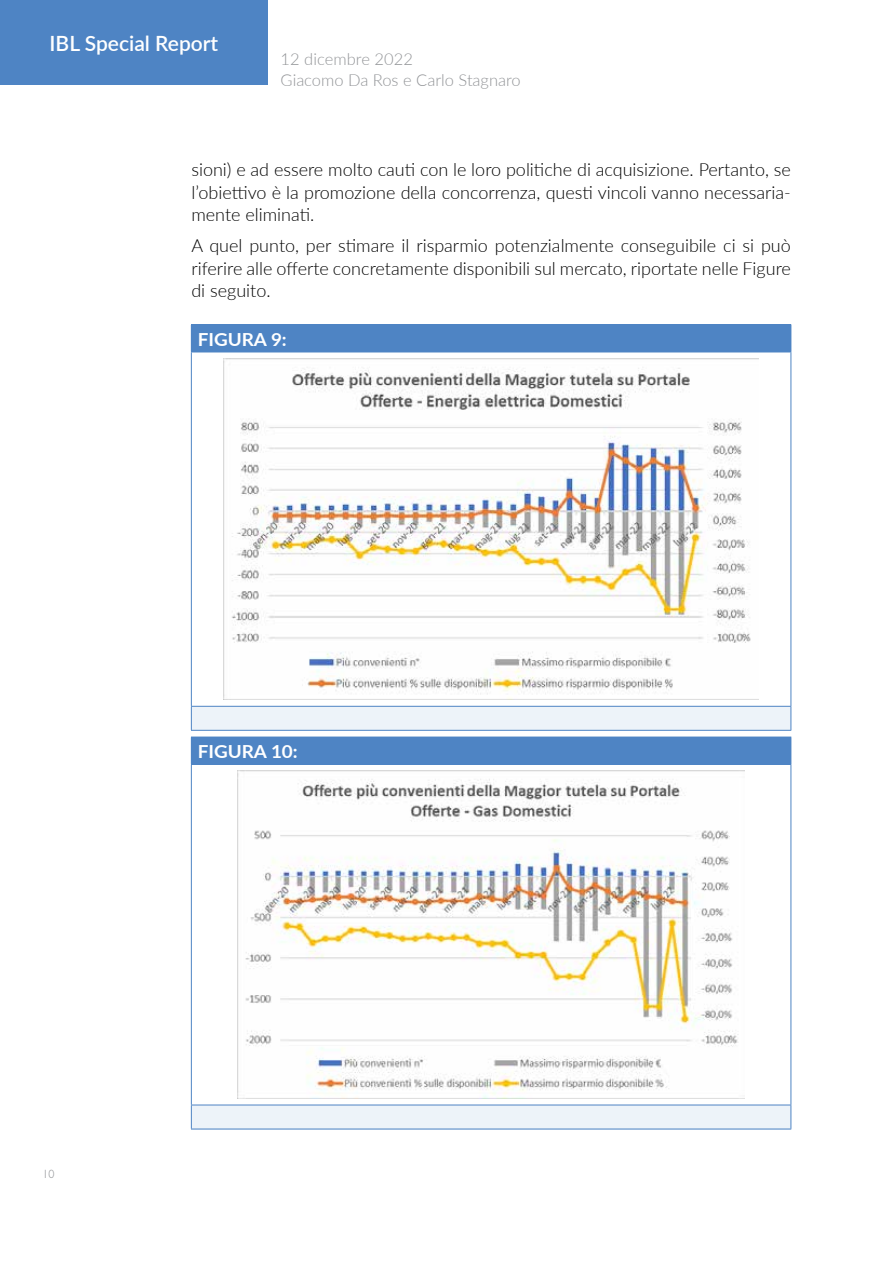
<style>
.page{position:relative;width:893px;height:1263px;background:#fff}
.page>*{position:absolute;margin:0;border:0;box-sizing:border-box;transform-origin:0 0}
.t1{font:600 21px "Lato";color:#fff}
.t2{font:300 18px/22.5px "Lato";color:#000;text-align:justify}
.t3{font:700 18px "Lato";color:#fff;scale:1.05 1}
.t4{font:300 16.5px/20.4px "Lato";color:#939598}
.t5{font:300 12px "Gill Sans MT Pro";color:#939598}
</style>
<div class="page">
<div style="left:0;top:0;width:268px;height:85px;background:#4e84c4"></div>
<div style="left:191px;top:325px;width:600px;height:27px;background:#4e84c4"></div>
<div style="left:191px;top:706px;width:600px;height:24px;background:#edf3f9"></div>
<hr style="left:191px;top:352px;width:600px;height:1px;background:#4e84c4">
<hr style="left:191px;top:706px;width:600px;height:1px;background:#4e84c4">
<hr style="left:191px;top:324px;width:600px;height:1px;background:#4e84c4">
<hr style="left:191px;top:352px;width:1px;height:354px;background:#4e84c4">
<hr style="left:790px;top:352px;width:1px;height:354px;background:#4e84c4">
<svg style="left:191px;top:707px;width:1px;height:23px"></svg>
<svg style="left:790px;top:707px;width:1px;height:23px"></svg>
<hr style="left:191px;top:730px;width:600px;height:1px;background:#4e84c4">
<img style="left:224px;top:358px;width:535px;height:342px">
<div style="left:191px;top:737px;width:600px;height:27px;background:#4e84c4"></div>
<div style="left:191px;top:1105px;width:600px;height:24px;background:#edf3f9"></div>
<hr style="left:191px;top:764px;width:600px;height:1px;background:#4e84c4">
<hr style="left:191px;top:1104px;width:600px;height:1px;background:#4e84c4">
<hr style="left:191px;top:765px;width:1px;height:339px;background:#4e84c4">
<hr style="left:790px;top:765px;width:1px;height:339px;background:#4e84c4">
<svg style="left:191px;top:1105px;width:1px;height:24px"></svg>
<svg style="left:790px;top:1105px;width:1px;height:24px"></svg>
<hr style="left:191px;top:1129px;width:600px;height:1px;background:#4e84c4">
<img style="left:238px;top:771px;width:506px;height:327px">
<p class="t1" style="left:50px;top:28px;width:170px">IBL Special Report</p>
<p class="t4" style="left:281px;top:49px;width:242px">12 dicembre 2022<br>Giacomo Da Ros e Carlo Stagnaro</p>
<p class="t2" style="left:191px;top:158px;width:601px">sioni) e ad essere molto cauti con le loro politiche di acquisizione. Pertanto, se l’obiettivo è la promozione della concorrenza, questi vincoli vanno necessaria&shy;mente eliminati.</p>
<p class="t2" style="left:191px;top:234px;width:601px">A quel punto, per stimare il risparmio potenzialmente conseguibile ci si può riferire alle offerte concretamente disponibili sul mercato, riportate nelle Figure di seguito.</p>
<p class="t3" style="left:198px;top:326px;width:86px">FIGURA 9:</p>
<p class="t3" style="left:198px;top:738px;width:97px">FIGURA 10:</p>
<p class="t5" style="left:43px;top:1167px;width:13px">10</p>
</div>
